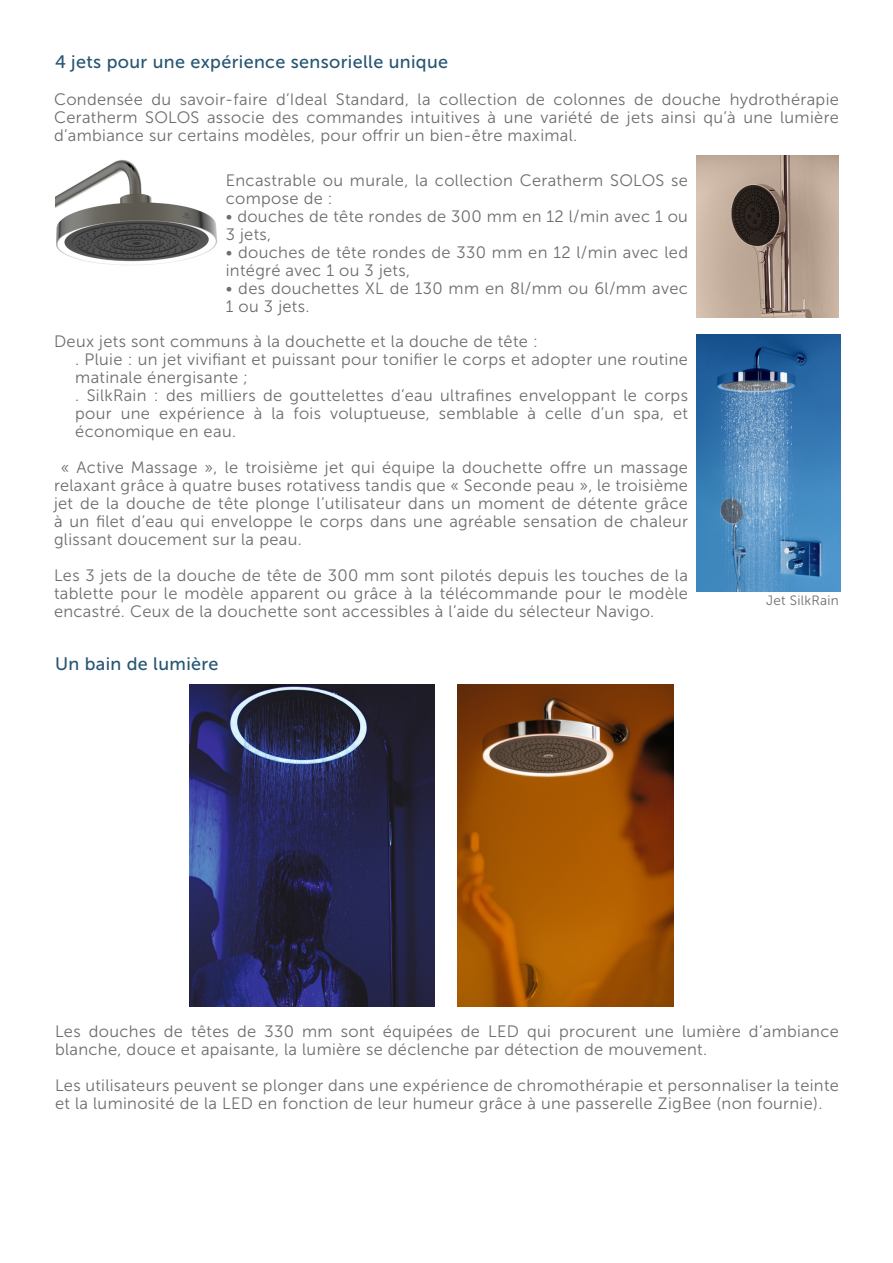
<style>
.page{position:relative;width:893px;height:1263px;background:#fff}
.page>*{position:absolute;margin:0;border:0;box-sizing:border-box;transform-origin:0 0}
.t1{font:18px "Museo Sans 500";letter-spacing:.02em;color:#275673}
.t2{font:16.5px/18px "Museo Sans 300";letter-spacing:.02em;color:#6c6d70}
.t3{font:13.5px "Museo Sans 300";letter-spacing:.02em;color:#6c6d70}
</style>
<div class="page">
<img style="left:696px;top:155px;width:143px;height:163px">
<img style="left:55px;top:159px;width:162px;height:106px">
<img style="left:696px;top:335px;width:144px;height:257px">
<img style="left:190px;top:684px;width:244px;height:322px">
<img style="left:457px;top:684px;width:216px;height:322px">
<p class="t1" style="left:55px;top:51px;width:395px">4 jets pour une expérience sensorielle unique</p>
<p class="t2" style="left:54px;top:90px;width:786px;text-align:justify">Condensée du savoir-faire d’Ideal Standard, la collection de colonnes de douche hydrothérapie Ceratherm SOLOS associe des commandes intuitives à une variété de jets ainsi qu’à une lumière d’ambiance sur certains modèles, pour offrir un bien-être maximal.</p>
<p class="t2" style="left:226px;top:171px;width:464px">Encastrable ou murale, la collection Ceratherm SOLOS se compose de :</p>
<p class="t2" style="left:226px;top:207px;width:464px">• douches de tête rondes de 300 mm en 12 l/min avec 1 ou<br>3 jets,</p>
<p class="t2" style="left:226px;top:243px;width:464px">• douches de tête rondes de 330 mm en 12 l/min avec led intégré avec 1 ou 3 jets,</p>
<p class="t2" style="left:226px;top:279px;width:464px">• des douchettes XL de 130 mm en 8l/mm ou 6l/mm avec<br>1 ou 3 jets.</p>
<p class="t2" style="left:54px;top:333px;width:485px">Deux jets sont communs à la douchette et la douche de tête :</p>
<p class="t2" style="left:75px;top:351px;width:614px">. Pluie : un jet vivifiant et puissant pour tonifier le corps et adopter une routine matinale énergisante ;</p>
<p class="t2" style="left:75px;top:387px;width:614px;text-align:justify">. SilkRain : des milliers de gouttelettes d’eau ultrafines enveloppant le corps pour une expérience à la fois voluptueuse, semblable à celle d’un spa, et économique en eau.</p>
<p class="t2" style="left:54px;top:459px;width:636px;text-align:justify;text-indent:7px">« Active Massage », le troisième jet qui équipe la douchette offre un massage relaxant grâce à quatre buses rotativess tandis que « Seconde peau », le troisième jet de la douche de tête plonge l’utilisateur dans un moment de détente grâce à un filet d’eau qui enveloppe le corps dans une agréable sensation de chaleur glissant doucement sur la peau.</p>
<p class="t2" style="left:54px;top:567px;width:635px;text-align:justify">Les 3 jets de la douche de tête de 300 mm sont pilotés depuis les touches de la tablette pour le modèle apparent ou grâce à la télécommande pour le modèle encastré. Ceux de la douchette sont accessibles à l’aide du sélecteur Navigo.</p>
<p class="t1" style="left:55px;top:654px;width:165px">Un bain de lumière</p>
<p class="t3" style="left:766px;top:593px;width:74px">Jet SilkRain</p>
<p class="t2" style="left:55px;top:1022px;width:785px">Les douches de têtes de 330 mm sont équipées de LED qui procurent une lumière d’ambiance blanche, douce et apaisante, la lumière se déclenche par détection de mouvement.</p>
<p class="t2" style="left:55px;top:1076px;width:785px">Les utilisateurs peuvent se plonger dans une expérience de chromothérapie et personnaliser la teinte et la luminosité de la LED en fonction de leur humeur grâce à une passerelle ZigBee (non fournie).</p>
</div>
